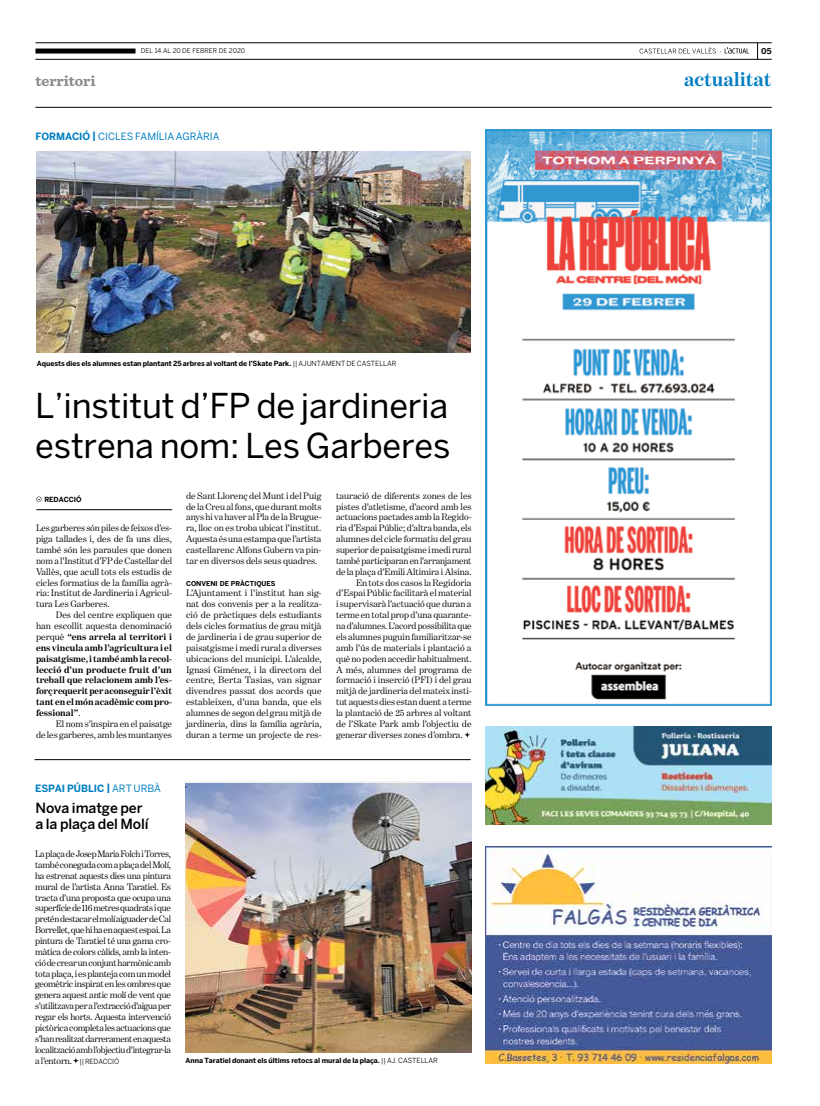
<style>
.page{position:relative;width:820px;height:1106px;background:#fff}
.page>*{position:absolute;margin:0;border:0;box-sizing:border-box;transform-origin:0 0}
.t1{font:34px/40px "Benton Sans";letter-spacing:-.005em;color:#000}
.t2{font:700 20px "Benton Modern One";letter-spacing:-.005em;color:#007ec1}
.t3{font:700 15px "Sentinel";letter-spacing:-.005em;color:#8c8986}
.t4{font:500 14px/16px "Benton Sans";letter-spacing:-.01em;color:#000}
.t5{font:700 10px "Benton Sans";letter-spacing:-.01em;color:#007ec1}
.t6{font:10px "Benton Sans";letter-spacing:-.005em;color:#007ec1}
.t7{font:9.5px/10.9px "Benton Modern One";letter-spacing:-.005em;color:#000;text-align:justify}
.t8{font:700 9.5px/10.9px "Benton Modern One";color:#000;text-align:justify}
.t9{font:700 8px "Benton Sans";color:#000}
.t10{font:700 7px "Benton Sans";letter-spacing:-.01em;color:#000}
.t11{font:7px "Benton Sans";letter-spacing:-.005em;color:#000}
.t12{font:700 6.7px "Benton Sans";letter-spacing:-.005em;color:#000}
.t13{font:6.5px "Benton Sans";letter-spacing:.005em;color:#000}
.s1{font-weight:700}
.s2{font-weight:400}
.s3{font-family:"Benton Sans";font-size:7px}
</style>
<div class="page">
<svg style="left:757px;top:44px;width:1px;height:15px"></svg>
<svg style="left:639px;top:47px;width:109px;height:7px"></svg>
<hr style="left:35px;top:107px;width:736px;height:1px;background:#000">
<hr style="left:35px;top:43px;width:736px;height:1px;background:#000">
<hr style="left:35px;top:59px;width:736px;height:1px;background:#000">
<div style="left:35px;top:49px;width:100px;height:5px;background:#000"></div>
<img style="left:485px;top:129px;width:286px;height:576px">
<img style="left:485px;top:846px;width:286px;height:217px">
<img style="left:485px;top:726px;width:286px;height:98px">
<hr style="left:34px;top:759px;width:436px;height:1px;background:#000">
<svg style="left:73px;top:1058px;width:6px;height:5px"></svg>
<img style="left:185px;top:783px;width:286px;height:269px">
<img style="left:36px;top:151px;width:434px;height:201px">
<svg style="left:464px;top:732px;width:6px;height:5px"></svg>
<svg style="left:36px;top:496px;width:6px;height:6px"></svg>
<hr style="left:36px;top:509px;width:136px;height:1px;background:#000">
<p class="t13" style="left:141px;top:47px;width:106px">DEL 14 AL 20 DE FEBRER DE 2020</p>
<p class="t9" style="left:761px;top:46px;width:12px">05</p>
<h3 class="t3" style="left:35px;top:69px;width:62px">territori</h3>
<h2 class="t2" style="left:684px;top:68px;width:89px">actualitat</h2>
<p class="t5" style="left:36px;top:131px;width:29px">formac</p>
<p class="t6" style="left:79px;top:131px;width:26px"><span class="s1">ió|</span>cicle</p>
<p class="t6" style="left:127px;top:131px;width:83px">s fam ília agrària</p>
<p class="t10" style="left:37px;top:359px;width:276px">Aquests dies els alumnes estan plantant 25 arbres al voltant de l’Skate Park. <span class="s2">|| AJUNTAMENT</span></p>
<p class="t11" style="left:346px;top:359px;width:34px">DE CASTELLAR</p>
<h1 class="t1" style="left:35px;top:385px;width:416px">L’institut d’FP de jardineria estrena nom: Les Garberes</h1>
<p class="t10" style="left:44px;top:495px;width:34px">REDACCIÓ</p>
<p class="t7" style="left:36px;top:522px;width:137px">Les garberes són piles de feixos d’es&shy;piga tallades i, des de fa uns dies, també són les paraules que donen nom a l’Institut d’FP de Castellar del Vallès, que acull tots els estudis de cicles formatius de la família agrà&shy;ria: Institut de Jardineria i Agricul&shy;tura Les Garberes.</p>
<p class="t8" style="left:36px;top:609px;width:137px;text-indent:20px"><span class="s2">Des del centre expliquen que han escollit aquesta denominació perquè</span> “ens arrela al territori i ens vincula amb l’agricultura i el paisatgisme, i també amb la recol· lecció d’un producte fruit d’un treball que relacionem amb l’es&shy;forç requerit per aconseguir l’èxit tant en el món acadèmic com pro&shy;fessional”<span class="s2">.</span></p>
<p class="t7" style="left:36px;top:718px;width:137px;text-align:right">El nom s’inspira en el paisatge<br>de les garberes, amb les muntanyes</p>
<p class="t7" style="left:186px;top:490px;width:137px">de Sant Llorenç del Munt i del Puig de la Creu al fons, que durant molts anys hi va haver al Pla de la Brugue&shy;ra, lloc on es troba ubicat l’institut.<br>Aquesta és una estampa que l’artista castellarenc Alfons Gubern va pin&shy;tar en diversos dels seus quadres.</p>
<p class="t12" style="left:186px;top:579px;width:91px">CONVENI DE PRÀCTIQUES</p>
<p class="t7" style="left:186px;top:588px;width:137px">L’Ajuntament i l’institut han sig&shy;nat dos convenis per a la realitza&shy;ció de pràctiques dels estudiants dels cicles formatius de grau mitjà de jardineria i de grau superior de paisatgisme i medi rural a diverses ubicacions del municipi. L’alcalde, Ignasi Giménez, i la directora del centre, Berta Tasias, van signar divendres passat dos acords que estableixen, d’una banda, que els alumnes de segon del grau mitjà de jardineria, dins la família agrària, duran a terme un projecte de res-</p>
<p class="t7" style="left:336px;top:490px;width:137px">tauració de diferents zones de les</p>
<p class="t7" style="left:336px;top:501px;width:137px">pistes d’atletisme, d’acord amb les</p>
<p class="t7" style="left:336px;top:512px;width:137px">actuacions pactades amb la Regido-</p>
<p class="t7" style="left:336px;top:522px;width:137px">ria d’Espai Públic; d’altra banda, els</p>
<p class="t7" style="left:336px;top:533px;width:137px">alumnes del cicle formatiu del grau</p>
<p class="t7" style="left:336px;top:544px;width:137px">superior de paisatgisme i medi rural</p>
<p class="t7" style="left:336px;top:555px;width:137px">també participaran en l’arranjament</p>
<p class="t7" style="left:336px;top:566px;width:137px">de la plaça d’Emili Altimira i Alsina.</p>
<p class="t7" style="left:356px;top:577px;width:117px">En tots dos casos la Regidoria</p>
<p class="t7" style="left:336px;top:588px;width:137px">d’Espai Públic facilitarà el material</p>
<p class="t7" style="left:336px;top:598px;width:137px">i supervisarà l’actuació que duran a</p>
<p class="t7" style="left:336px;top:609px;width:137px">terme en total prop d’una quarante-</p>
<p class="t7" style="left:336px;top:620px;width:137px">na d’alumnes. L’acord possibilita que</p>
<p class="t7" style="left:336px;top:631px;width:137px">els alumnes puguin familiaritzar-se</p>
<p class="t7" style="left:336px;top:642px;width:137px">amb l’ús de materials i plantació a</p>
<p class="t7" style="left:336px;top:653px;width:137px">què no poden accedir habitualment.</p>
<p class="t7" style="left:336px;top:663px;width:137px">A més, alumnes del programa de</p>
<p class="t7" style="left:336px;top:674px;width:137px">formació i inserció (PFI) i del grau</p>
<p class="t7" style="left:336px;top:685px;width:137px">mitjà de jardineria del mateix insti-</p>
<p class="t7" style="left:336px;top:696px;width:137px">tut aquests dies estan duent a terme</p>
<p class="t7" style="left:336px;top:707px;width:137px">la plantació de 25 arbres al voltant</p>
<p class="t7" style="left:336px;top:718px;width:137px">de l’Skate Park amb l’objectiu de</p>
<p class="t7" style="left:336px;top:729px;width:128px">generar diverses zones d’ombra.</p>
<p class="t5" style="left:35px;top:782px;width:8px">espa</p>
<p class="t5" style="left:62px;top:782px;width:79px">i públic |<span class="s2">art urb</span></p>
<p class="t6" style="left:154px;top:782px;width:8px">à</p>
<h3 class="t4" style="left:35px;top:800px;width:115px">Nova imatge per a la plaça del Molí</h3>
<p class="t7" style="left:35px;top:848px;width:137px">La plaça de Josep Maria Folch i Torres, també coneguda com a plaça del Molí, ha estrenat aquests dies una pintura mural de l’artista Anna Taratiel. Es tracta d’una proposta que ocupa una superfície de 116 metres quadrats i que pretén destacar el molí aiguader de Cal Borrellet, que hi ha en aquest espai. La pintura de Taratiel té una gama cro&shy;màtica de colors càlids, amb la inten&shy;ció de crear un conjunt harmònic amb tota plaça, i es planteja com un model geomètric inspirat en les ombres que genera aquest antic molí de vent que s’utilitzava per a l’extracció d’aigua per regar els horts. Aquesta intervenció pictòrica completa les actuacions que s’han realitzat darrerament en aquesta localització amb l’objectiu d’integrar-la a l’entorn. <span class="s3">|| REDACCIÓ</span></p>
<p class="t10" style="left:185px;top:1056px;width:254px">Anna Taratiel donant els últims retocs al mural de la plaça. <span class="s2">|| AJ. CASTELLAR</span></p>
</div>
